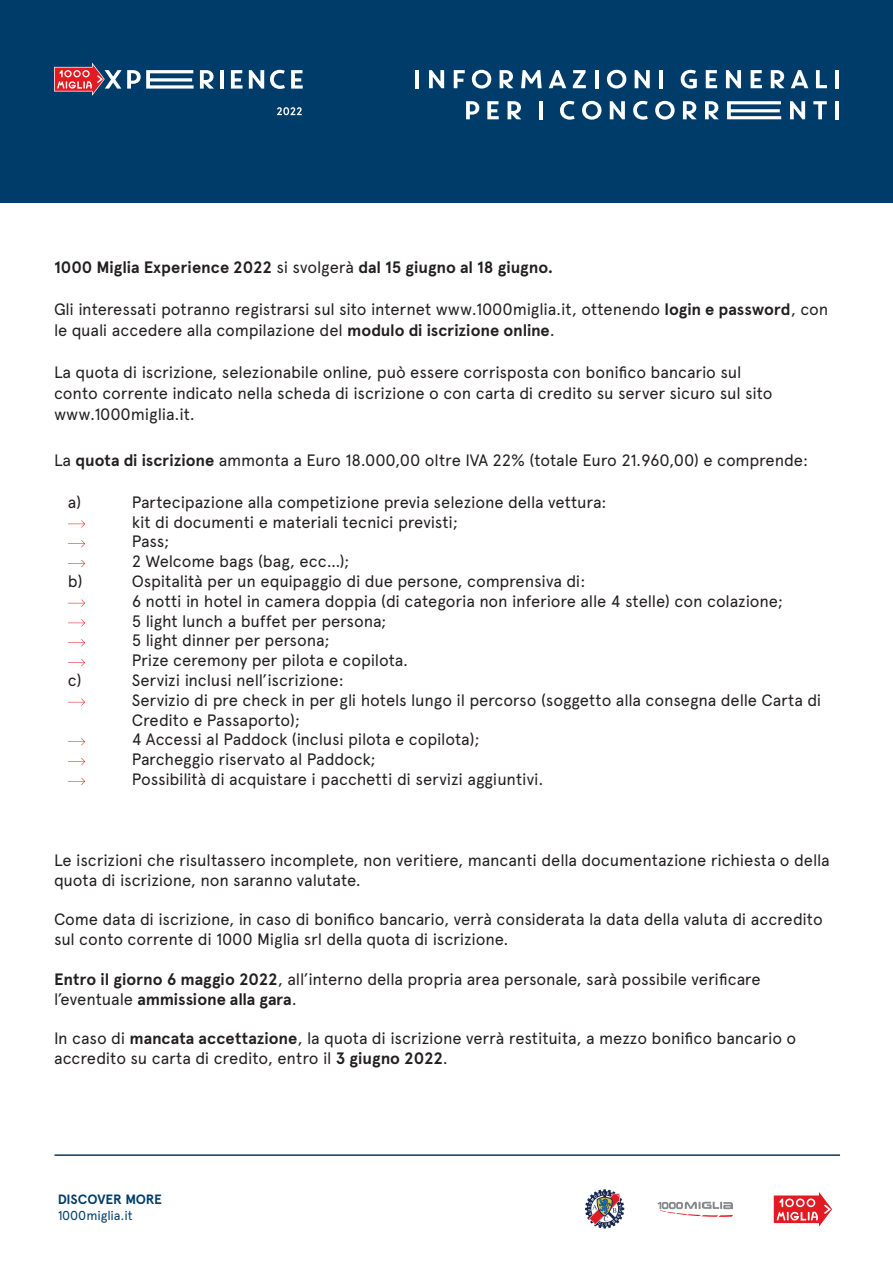
<style>
.page{position:relative;width:893px;height:1263px;background:#fff}
.page>*{position:absolute;margin:0;border:0;box-sizing:border-box;transform-origin:0 0}
.t1{font:16.5px/19.8px "Apercu Pro";letter-spacing:-.01em;color:#231f20}
.t2{font:700 16.5px "Apercu Pro";letter-spacing:-.005em;color:#231f20}
.t3{font:700 13.5px "Apercu Pro";letter-spacing:-.015em;color:#003c69}
.t4{font:12.9px "Apercu Pro";letter-spacing:-.005em;color:#003c69}
.s1{font-weight:400}
.s2{font-weight:700}
</style>
<div class="page">
<svg style="left:585px;top:1189px;width:40px;height:40px"></svg>
<svg style="left:773px;top:1192px;width:59px;height:35px"></svg>
<svg style="left:657px;top:1202px;width:76px;height:15px"></svg>
<hr style="left:54px;top:1154px;width:786px;height:2px;background:#003c69">
<div style="left:0;top:0;width:893px;height:202px;background:#003c69"></div>
<hr style="left:416px;top:70px;width:3px;height:18px;background:#fff">
<svg style="left:429px;top:70px;width:15px;height:18px"></svg>
<svg style="left:454px;top:70px;width:11px;height:18px"></svg>
<svg style="left:472px;top:70px;width:19px;height:19px"></svg>
<svg style="left:500px;top:70px;width:13px;height:18px"></svg>
<svg style="left:521px;top:70px;width:21px;height:18px"></svg>
<svg style="left:549px;top:70px;width:17px;height:18px"></svg>
<svg style="left:573px;top:70px;width:13px;height:18px"></svg>
<hr style="left:595px;top:70px;width:3px;height:18px;background:#fff">
<svg style="left:607px;top:70px;width:19px;height:19px"></svg>
<svg style="left:635px;top:70px;width:15px;height:18px"></svg>
<hr style="left:659px;top:70px;width:4px;height:18px;background:#fff">
<svg style="left:681px;top:70px;width:16px;height:19px"></svg>
<svg style="left:706px;top:70px;width:11px;height:18px"></svg>
<svg style="left:726px;top:70px;width:15px;height:18px"></svg>
<svg style="left:751px;top:70px;width:11px;height:18px"></svg>
<svg style="left:771px;top:70px;width:13px;height:18px"></svg>
<svg style="left:791px;top:70px;width:17px;height:18px"></svg>
<svg style="left:816px;top:70px;width:11px;height:18px"></svg>
<hr style="left:835px;top:70px;width:4px;height:18px;background:#fff">
<svg style="left:790px;top:101px;width:15px;height:18px"></svg>
<svg style="left:813px;top:101px;width:14px;height:18px"></svg>
<hr style="left:835px;top:101px;width:4px;height:18px;background:#fff">
<svg style="left:466px;top:101px;width:13px;height:18px"></svg>
<svg style="left:487px;top:101px;width:12px;height:18px"></svg>
<svg style="left:508px;top:101px;width:13px;height:18px"></svg>
<hr style="left:539px;top:101px;width:3px;height:18px;background:#fff">
<svg style="left:560px;top:101px;width:15px;height:19px"></svg>
<svg style="left:582px;top:101px;width:19px;height:19px"></svg>
<svg style="left:610px;top:101px;width:15px;height:18px"></svg>
<svg style="left:633px;top:101px;width:15px;height:19px"></svg>
<svg style="left:655px;top:101px;width:20px;height:19px"></svg>
<svg style="left:683px;top:101px;width:14px;height:18px"></svg>
<svg style="left:705px;top:101px;width:14px;height:18px"></svg>
<svg style="left:727px;top:101px;width:54px;height:18px"></svg>
<svg style="left:200px;top:70px;width:14px;height:19px"></svg>
<hr style="left:220px;top:70px;width:4px;height:19px;background:#fff">
<svg style="left:231px;top:70px;width:11px;height:19px"></svg>
<svg style="left:249px;top:70px;width:15px;height:19px"></svg>
<svg style="left:270px;top:70px;width:15px;height:19px"></svg>
<svg style="left:291px;top:70px;width:12px;height:19px"></svg>
<svg style="left:54px;top:63px;width:140px;height:33px"></svg>
<svg style="left:277px;top:107px;width:25px;height:8px"></svg>
<svg style="left:68px;top:520px;width:17px;height:8px"></svg>
<svg style="left:68px;top:540px;width:17px;height:7px"></svg>
<svg style="left:68px;top:560px;width:17px;height:7px"></svg>
<svg style="left:68px;top:599px;width:17px;height:8px"></svg>
<svg style="left:68px;top:619px;width:17px;height:8px"></svg>
<svg style="left:68px;top:639px;width:17px;height:7px"></svg>
<svg style="left:68px;top:659px;width:17px;height:7px"></svg>
<svg style="left:68px;top:698px;width:17px;height:8px"></svg>
<svg style="left:68px;top:738px;width:17px;height:7px"></svg>
<svg style="left:68px;top:758px;width:17px;height:7px"></svg>
<svg style="left:68px;top:778px;width:17px;height:7px"></svg>
<p class="t2" style="left:54px;top:255px;width:501px">1000 Miglia Experience 2022 <span class="s1">si svolgerà</span> dal 15 giugno al 18 giugno.</p>
<p class="t1" style="left:54px;top:298px;width:776px;line-height:21px">Gli interessati potranno registrarsi sul sito internet www.1000miglia.it, ottenendo <span class="s2">login e password</span>, con le quali accedere alla compilazione del <span class="s2">modulo di iscrizione online</span>.</p>
<p class="t1" style="left:54px;top:361px;width:720px;line-height:21px">La quota di iscrizione, selezionabile online, può essere corrisposta con bonifico bancario sul conto corrente indicato nella scheda di iscrizione o con carta di credito su server sicuro sul sito www.1000miglia.it.</p>
<p class="t1" style="left:54px;top:450px;width:755px">La <span class="s2">quota di iscrizione</span> ammonta a Euro 18.000,00 oltre IVA 22% (totale Euro 21.960,00) e comprende:</p>
<p class="t1" style="left:68px;top:491px;width:15px">a)</p>
<p class="t1" style="left:132px;top:491px;width:476px">Partecipazione alla competizione previa selezione della vettura: kit di documenti e materiali tecnici previsti;<br>Pass;<br>2 Welcome bags (bag, ecc…);</p>
<p class="t1" style="left:68px;top:570px;width:16px">b)</p>
<p class="t1" style="left:132px;top:570px;width:653px">Ospitalità per un equipaggio di due persone, comprensiva di:<br>6 notti in hotel in camera doppia (di categoria non inferiore alle 4 stelle) con colazione; 5 light lunch a buffet per persona;<br>5 light dinner per persona;<br>Prize ceremony per pilota e copilota.</p>
<p class="t1" style="left:68px;top:669px;width:15px">c)</p>
<p class="t1" style="left:132px;top:669px;width:691px">Servizi inclusi nell’iscrizione:<br>Servizio di pre check in per gli hotels lungo il percorso (soggetto alla consegna delle Carta di Credito e Passaporto);<br>4 Accessi al Paddock (inclusi pilota e copilota);<br>Parcheggio riservato al Paddock;<br>Possibilità di acquistare i pacchetti di servizi aggiuntivi.</p>
<p class="t1" style="left:54px;top:849px;width:777px">Le iscrizioni che risultassero incomplete, non veritiere, mancanti della documentazione richiesta o della quota di iscrizione, non saranno valutate.</p>
<p class="t1" style="left:54px;top:909px;width:770px">Come data di iscrizione, in caso di bonifico bancario, verrà considerata la data della valuta di accredito sul conto corrente di 1000 Miglia srl della quota di iscrizione.</p>
<p class="t1" style="left:54px;top:968px;width:708px"><span class="s2">Entro il giorno 6 maggio 2022</span>, all’interno della propria area personale, sarà possibile verificare l’eventuale <span class="s2">ammissione alla gara</span>.</p>
<p class="t1" style="left:54px;top:1027px;width:744px">In caso di <span class="s2">mancata accettazione</span>, la quota di iscrizione verrà restituita, a mezzo bonifico bancario o accredito su carta di credito, entro il <span class="s2">3 giugno 2022</span>.</p>
<p class="t3" style="left:58px;top:1189px;width:106px">DISCOVER MORE</p>
<p class="t4" style="left:58px;top:1206px;width:77px">1000miglia.it</p>
</div>
